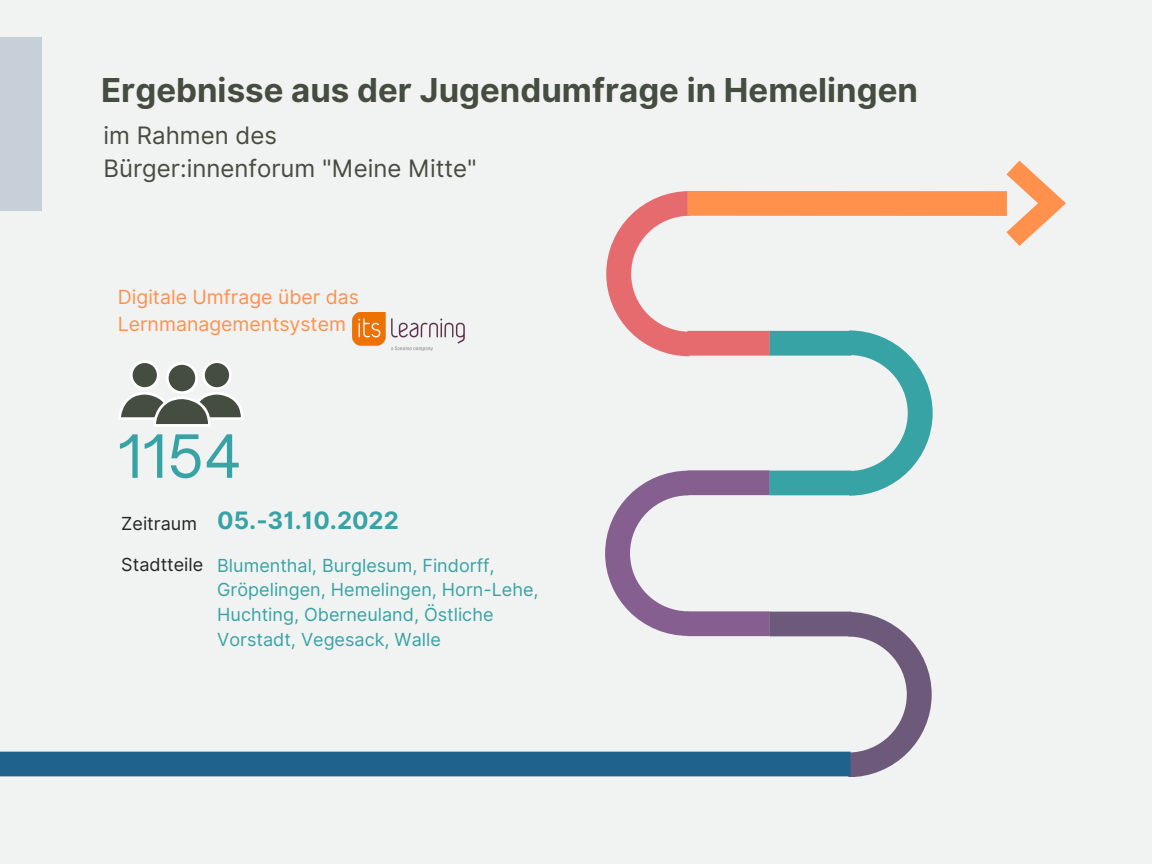
<style>
.page{position:relative;width:1152px;height:864px;background:#f1f2f2}
.page>*{position:absolute;margin:0;border:0;box-sizing:border-box;transform-origin:0 0}
.t1{font:57px "Open Sauce One";color:#38a3a5}
.t2{font:700 33px "Inter";color:#454d40}
.t3{font:24px/32.7px "Inter";color:#454d40}
.t4{font:700 24px "Inter";color:#38a3a5}
.t5{font:19.5px/27px "Inter";color:#ff914d}
.t6{font:18px/24.8px "Inter";color:#38a3a5}
.s1{font-weight:400;font-size:18px;color:#252525}
.s2{color:#252525}
</style>
<div class="page">
<svg style="left:848px;top:612px;width:83px;height:165px"></svg>
<svg style="left:849px;top:330px;width:83px;height:165px"></svg>
<svg style="left:605px;top:471px;width:83px;height:165px"></svg>
<svg style="left:606px;top:191px;width:84px;height:165px"></svg>
<div style="left:0;top:752px;width:851px;height:24px;background:#1f628e"></div>
<div style="left:769px;top:471px;width:82px;height:24px;background:#38a3a5"></div>
<div style="left:769px;top:612px;width:82px;height:24px;background:#6d597a"></div>
<div style="left:769px;top:331px;width:82px;height:25px;background:#38a3a5"></div>
<div style="left:687px;top:331px;width:83px;height:25px;background:#e56b6f"></div>
<div style="left:687px;top:470px;width:83px;height:25px;background:#855f8f"></div>
<div style="left:687px;top:611px;width:83px;height:25px;background:#855f8f"></div>
<svg style="left:1006px;top:161px;width:60px;height:85px"></svg>
<div style="left:687px;top:191px;width:320px;height:25px;background:#ff914d"></div>
<div style="left:0;top:37px;width:42px;height:173px;background:#c7d0d8"></div>
<svg style="left:118px;top:361px;width:125px;height:65px"></svg>
<img style="left:353px;top:312px;width:112px;height:39px">
<h2 class="t2" style="left:101px;top:71px;width:818px">Ergebnisse aus der Jugendumfrage in Hemelingen</h2>
<h3 class="t3" style="left:104px;top:119px;width:375px">im Rahmen des<br>Bürger:innenforum "Meine Mitte"</h3>
<p class="t5" style="left:118px;top:284px;width:243px">Digitale Umfrage über das<br>Lernmanagementsystem</p>
<h1 class="t1" style="left:118px;top:421px;width:125px">1154</h1>
<h3 class="t4" style="left:121px;top:506px;width:279px"><span class="s1">Zeitraum</span> 05.-31.10.2022</h3>
<p class="t6" style="left:217px;top:553px;width:323px;text-indent:-96px"><span class="s2">Stadtteile</span> Blumenthal, Burglesum, Findorff, Gröpelingen, Hemelingen, Horn-Lehe, Huchting, Oberneuland, Östliche Vorstadt, Vegesack, Walle</p>
</div>
